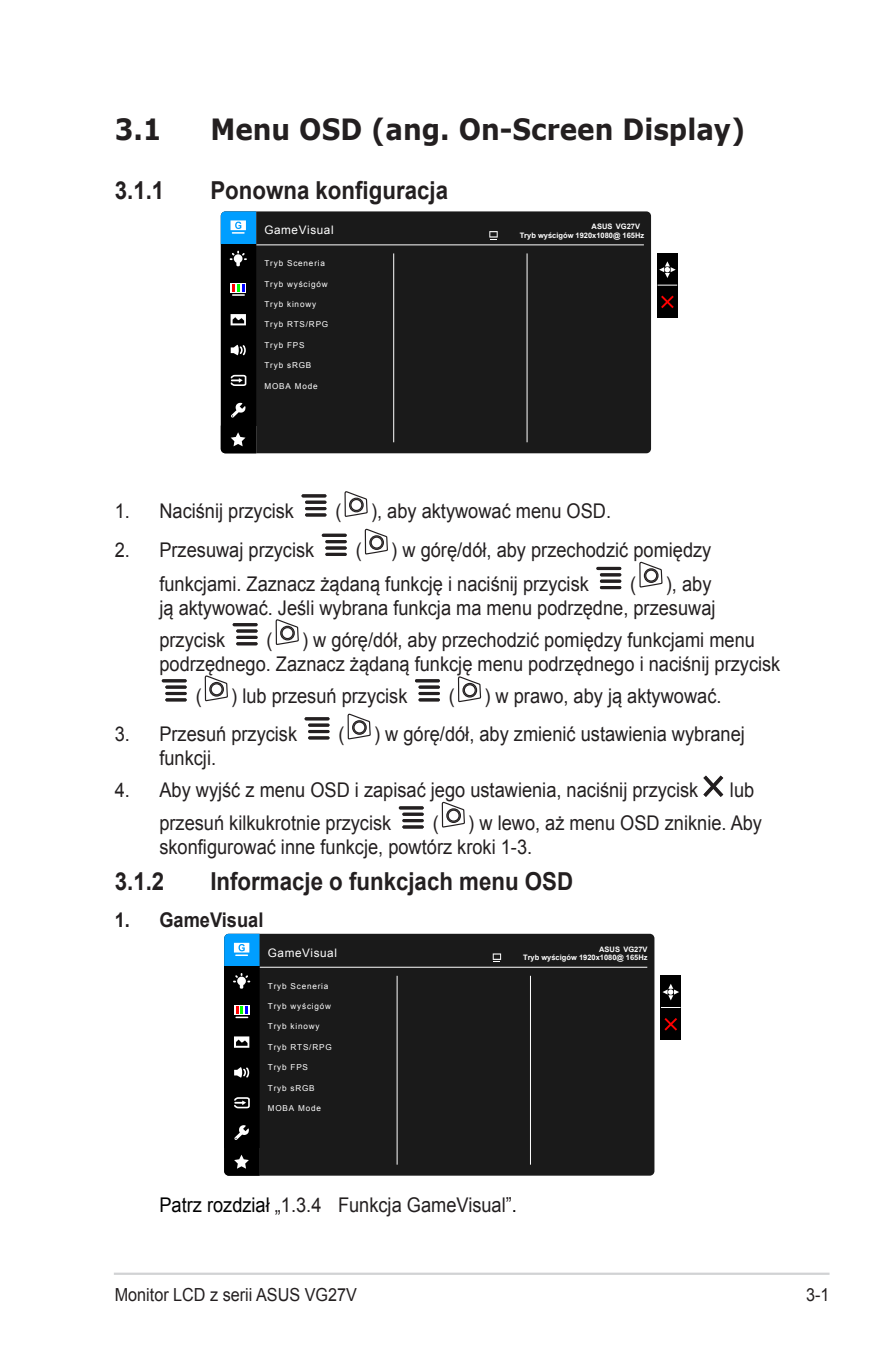
<style>
.page{position:relative;width:893px;height:1346px;background:#fff}
.page>*{position:absolute;margin:0;border:0;box-sizing:border-box;transform-origin:0 0}
.Heading_1{font:700 29.25px "Verdana";color:#231f20;scale:.9 1}
.Heading_2{font:700 24.75px "Arial";color:#231f20;scale:.9 1}
.List{font:20.25px/24.3px "Arial";color:#231f20;scale:.9 1}
.List_Bold{font:700 20.25px "Arial";color:#231f20;scale:.9 1}
.Footer_Text-Right{font:18px "Arial";color:#231f20;scale:.9 1}
.Page_No__Right{font:18px "Arial";color:#231f20;scale:.9 1}
.t1{font:11.7px "Arial";letter-spacing:.05em;color:#fff}
.t2{font:8.1px "Arial";letter-spacing:.1em;color:#fff}
.t3{font:700 7.42px/8.8px "Arial";color:#fff}
.s1{color:#000}
</style>
<div class="page">
<hr style="left:114px;top:1272px;width:715px;height:3px;background:#d1d2d4">
<div style="left:256px;top:211px;width:395px;height:242px;background:#1a1a1a"></div>
<svg style="left:221px;top:211px;width:35px;height:242px;background:#192c37"></svg>
<div style="left:657px;top:253px;width:20px;height:64px;background:#000"></div>
<svg style="left:657px;top:285px;width:20px;height:1px"></svg>
<svg style="left:659px;top:261px;width:17px;height:17px"></svg>
<svg style="left:661px;top:296px;width:13px;height:12px"></svg>
<hr style="left:256px;top:244px;width:388px;height:1px;background:#fff">
<hr style="left:393px;top:253px;width:1px;height:189px;background:#fff">
<hr style="left:527px;top:253px;width:1px;height:189px;background:#fff">
<svg style="left:489px;top:231px;width:9px;height:7px"></svg>
<svg style="left:490px;top:232px;width:7px;height:8px"></svg>
<hr style="left:302px;top:494px;width:24px;height:3px;background:#231f20;border-radius:2px">
<hr style="left:305px;top:501px;width:21px;height:3px;background:#231f20;border-radius:2px">
<hr style="left:305px;top:507px;width:21px;height:3px;background:#231f20;border-radius:2px">
<hr style="left:305px;top:513px;width:21px;height:3px;background:#231f20;border-radius:2px">
<svg style="left:344px;top:491px;width:24px;height:26px"></svg>
<hr style="left:322px;top:534px;width:25px;height:3px;background:#231f20;border-radius:2px">
<hr style="left:325px;top:540px;width:22px;height:3px;background:#231f20;border-radius:2px">
<hr style="left:325px;top:546px;width:22px;height:3px;background:#231f20;border-radius:2px">
<hr style="left:325px;top:553px;width:22px;height:3px;background:#231f20;border-radius:2px">
<svg style="left:365px;top:529px;width:23px;height:25px"></svg>
<hr style="left:596px;top:567px;width:25px;height:3px;background:#231f20;border-radius:2px">
<hr style="left:600px;top:573px;width:21px;height:3px;background:#231f20;border-radius:2px">
<hr style="left:600px;top:580px;width:21px;height:3px;background:#231f20;border-radius:2px">
<hr style="left:600px;top:586px;width:21px;height:3px;background:#231f20;border-radius:2px">
<svg style="left:639px;top:562px;width:24px;height:25px"></svg>
<hr style="left:233px;top:623px;width:25px;height:3px;background:#231f20;border-radius:2px">
<hr style="left:236px;top:629px;width:22px;height:3px;background:#231f20;border-radius:2px">
<hr style="left:236px;top:636px;width:22px;height:3px;background:#231f20;border-radius:2px">
<hr style="left:236px;top:642px;width:22px;height:3px;background:#231f20;border-radius:2px">
<svg style="left:276px;top:619px;width:23px;height:26px"></svg>
<hr style="left:162px;top:679px;width:25px;height:3px;background:#231f20;border-radius:2px">
<svg style="left:165px;top:685px;width:22px;height:4px"></svg>
<hr style="left:165px;top:692px;width:22px;height:3px;background:#231f20;border-radius:2px">
<hr style="left:165px;top:698px;width:22px;height:3px;background:#231f20;border-radius:2px">
<svg style="left:205px;top:675px;width:23px;height:26px"></svg>
<hr style="left:415px;top:679px;width:25px;height:3px;background:#231f20;border-radius:2px">
<svg style="left:418px;top:685px;width:22px;height:4px"></svg>
<hr style="left:418px;top:692px;width:22px;height:3px;background:#231f20;border-radius:2px">
<hr style="left:418px;top:698px;width:22px;height:3px;background:#231f20;border-radius:2px">
<svg style="left:458px;top:676px;width:23px;height:26px"></svg>
<hr style="left:305px;top:717px;width:25px;height:3px;background:#231f20;border-radius:2px">
<svg style="left:308px;top:723px;width:22px;height:4px"></svg>
<hr style="left:308px;top:730px;width:22px;height:3px;background:#231f20;border-radius:2px">
<hr style="left:308px;top:736px;width:22px;height:3px;background:#231f20;border-radius:2px">
<svg style="left:348px;top:714px;width:23px;height:25px"></svg>
<svg style="left:703px;top:775px;width:20px;height:22px"></svg>
<hr style="left:399px;top:806px;width:25px;height:3px;background:#231f20;border-radius:2px">
<hr style="left:402px;top:813px;width:22px;height:3px;background:#231f20;border-radius:2px">
<hr style="left:402px;top:819px;width:22px;height:3px;background:#231f20;border-radius:2px">
<hr style="left:402px;top:825px;width:22px;height:3px;background:#231f20;border-radius:2px">
<svg style="left:442px;top:802px;width:23px;height:25px"></svg>
<div style="left:260px;top:934px;width:394px;height:241px;background:#1a1a1a"></div>
<svg style="left:224px;top:934px;width:36px;height:241px;background:#192b35"></svg>
<div style="left:661px;top:975px;width:20px;height:65px;background:#000"></div>
<svg style="left:661px;top:1007px;width:20px;height:1px"></svg>
<svg style="left:662px;top:984px;width:17px;height:16px"></svg>
<svg style="left:664px;top:1018px;width:13px;height:12px"></svg>
<hr style="left:260px;top:967px;width:387px;height:1px;background:#fff">
<hr style="left:397px;top:976px;width:1px;height:188px;background:#fff">
<hr style="left:530px;top:976px;width:1px;height:188px;background:#fff">
<svg style="left:493px;top:953px;width:8px;height:7px"></svg>
<svg style="left:494px;top:954px;width:6px;height:8px"></svg>
<p class="Heading_1" style="left:115px;top:109px;width:54px">3.1</p>
<p class="Heading_1" style="left:210px;top:109px;width:596px">Menu OSD (ang. On-Screen Display)</p>
<p class="Heading_2" style="left:115px;top:174px;width:57px">3.1.1</p>
<p class="Heading_2" style="left:210px;top:174px;width:266px">Ponowna konfiguracja</p>
<p class="t1" style="left:264px;top:223px;width:71px">GameVisual</p>
<p class="t2" style="left:264px;top:258px;width:62px">Tryb Sceneria</p>
<p class="t2" style="left:264px;top:278px;width:65px">Tryb wyścigów</p>
<p class="t2" style="left:264px;top:299px;width:53px">Tryb kinowy</p>
<p class="t2" style="left:264px;top:319px;width:65px">Tryb RTS/RPG</p>
<p class="t2" style="left:264px;top:340px;width:42px">Tryb FPS</p>
<p class="t2" style="left:264px;top:360px;width:48px">Tryb sRGB</p>
<p class="t2" style="left:264px;top:380px;width:55px">MOBA Mode</p>
<p class="t3" style="left:520px;top:223px;width:126px;text-indent:72px">ASUS VG27V<br>Tryb wyścigów 1920x1080@ 165Hz</p>
<p class="List" style="left:115px;top:499px;width:201px">1. Naciśnij przycisk</p>
<p class="List" style="left:335px;top:499px;width:8px">(</p>
<p class="List" style="left:371px;top:499px;width:268px">), aby aktywować menu OSD.</p>
<p class="List" style="left:115px;top:538px;width:223px">2. Przesuwaj przycisk</p>
<p class="List" style="left:356px;top:538px;width:8px">(</p>
<p class="List" style="left:159px;top:534px;width:615px;line-height:33.1px;text-indent:232px">) w górę/dół, aby przechodzić pomiędzy funkcjami. Zaznacz żądaną funkcję i naciśnij przycisk</p>
<p class="List" style="left:159px;top:571px;width:619px;text-align:right">), aby<br>ją aktywować. Jeśli wybrana funkcja ma menu podrzędne, przesuwaj</p>
<p class="List" style="left:159px;top:628px;width:75px">przycisk</p>
<p class="List" style="left:267px;top:628px;width:8px">(</p>
<p class="List" style="left:630px;top:571px;width:8px">(</p>
<p class="List" style="left:159px;top:628px;width:691px;text-indent:143px">) w górę/dół, aby przechodzić pomiędzy funkcjami menu podrzędnego. Zaznacz żądaną funkcję menu podrzędnego i naciśnij przycisk</p>
<p class="List" style="left:196px;top:684px;width:8px">(</p>
<p class="List" style="left:231px;top:684px;width:197px">) lub przesuń przycisk</p>
<p class="List" style="left:449px;top:684px;width:8px">(</p>
<p class="List" style="left:484px;top:684px;width:265px">) w prawo, aby ją aktywować.</p>
<p class="List" style="left:115px;top:722px;width:204px">3. Przesuń przycisk</p>
<p class="List" style="left:338px;top:722px;width:8px">(</p>
<p class="List" style="left:374px;top:722px;width:413px">) w górę/dół, aby zmienić ustawienia wybranej</p>
<p class="List" style="left:159px;top:746px;width:65px">funkcji.</p>
<p class="List" style="left:115px;top:778px;width:650px">4. Aby wyjść z menu OSD i zapisać jego ustawienia, naciśnij przycisk</p>
<p class="List" style="left:730px;top:778px;width:29px">lub</p>
<p class="List" style="left:159px;top:811px;width:259px">przesuń kilkukrotnie przycisk</p>
<p class="List" style="left:433px;top:811px;width:8px">(</p>
<p class="List" style="left:159px;top:811px;width:671px;text-indent:309px">) w lewo, aż menu OSD zniknie. Aby skonfigurować inne funkcje, powtórz kroki 1-3.</p>
<p class="Heading_2" style="left:115px;top:865px;width:57px">3.1.2</p>
<p class="Heading_2" style="left:210px;top:865px;width:404px">Informacje o funkcjach menu OSD</p>
<p class="List_Bold" style="left:115px;top:907px;width:167px">1. GameVisual</p>
<p class="t1" style="left:268px;top:945px;width:71px">GameVisual</p>
<p class="t2" style="left:268px;top:980px;width:62px">Tryb Sceneria</p>
<p class="t2" style="left:268px;top:1001px;width:65px">Tryb wyścigów</p>
<p class="t2" style="left:268px;top:1021px;width:53px">Tryb kinowy</p>
<p class="t2" style="left:268px;top:1041px;width:65px">Tryb RTS/RPG</p>
<p class="t2" style="left:268px;top:1062px;width:42px">Tryb FPS</p>
<p class="t2" style="left:268px;top:1082px;width:48px">Tryb sRGB</p>
<p class="t2" style="left:268px;top:1103px;width:55px">MOBA Mode</p>
<p class="t3" style="left:523px;top:945px;width:126px;text-align:right">ASUS VG27V<br>Tryb wyścigów 1920x1080@ 165Hz</p>
<p class="List" style="left:159px;top:1192px;width:399px"><span class="s1">Patrz rozdział</span> „1.3.4 Funkcja GameVisual”<span class="s1">.</span></p>
<p class="Footer_Text-Right" style="left:115px;top:1282px;width:271px">Monitor LCD z serii ASUS VG27V</p>
<p class="Page_No__Right" style="left:806px;top:1282px;width:28px">3-1</p>
</div>
